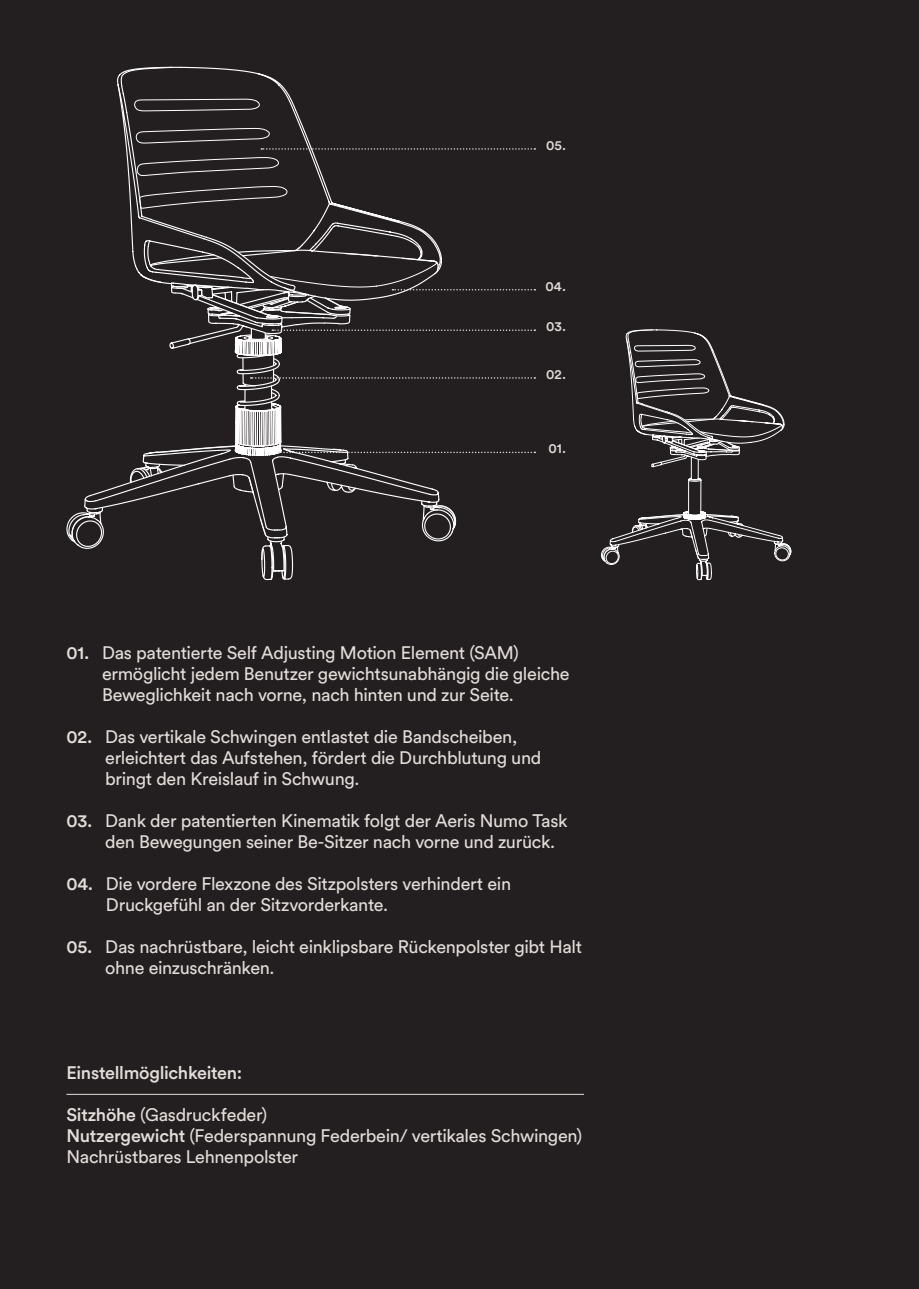
<style>
.page{position:relative;width:919px;height:1289px;background:#fff}
.page>*{position:absolute;margin:0;border:0;box-sizing:border-box;transform-origin:0 0}
.t1{font:18px/21px "Circular Pro";letter-spacing:-.02em;color:#e3ddd9}
.t2{font:500 18px "Circular Pro";letter-spacing:-.02em;color:#e3ddd9}
.t3{font:500 13.5px "Circular Pro";letter-spacing:.005em;color:#e3ddd9}
.s1{font-weight:500}
</style>
<div class="page">
<div style="left:0;top:0;width:918px;height:1288px;background:#231f20"></div>
<hr style="left:66px;top:1094px;width:518px;height:1px;background:#e3ddd9">
<svg style="left:68px;top:248px;width:375px;height:324px"></svg>
<svg style="left:117px;top:83px;width:322px;height:262px"></svg>
<svg style="left:149px;top:66px;width:283px;height:283px"></svg>
<svg style="left:134px;top:99px;width:304px;height:189px"></svg>
<svg style="left:234px;top:328px;width:301px;height:125px"></svg>
<svg style="left:392px;top:289px;width:143px;height:1px"></svg>
<svg style="left:261px;top:148px;width:274px;height:2px"></svg>
<svg style="left:601px;top:329px;width:190px;height:252px"></svg>
<p class="t3" style="left:546px;top:140px;width:21px">05.</p>
<p class="t3" style="left:545px;top:281px;width:22px">04.</p>
<p class="t3" style="left:546px;top:321px;width:21px">03.</p>
<p class="t3" style="left:546px;top:369px;width:21px">02.</p>
<p class="t3" style="left:548px;top:443px;width:19px">01.</p>
<p class="t1" style="left:102px;top:643px;width:469px;text-indent:-36px"><span class="s1">01.</span> Das patentierte Self Adjusting Motion Element (SAM) ermöglicht jedem Benutzer gewichtsunabhängig die gleiche<br>Beweglichkeit nach vorne, nach hinten und zur Seite.</p>
<p class="t1" style="left:105px;top:727px;width:438px;text-indent:-39px"><span class="s1">02.</span> Das vertikale Schwingen entlastet die Bandscheiben, erleichtert das Aufstehen, fördert die Durchblutung und bringt den Kreislauf in Schwung.</p>
<p class="t1" style="left:105px;top:811px;width:464px;text-indent:-39px"><span class="s1">03.</span> Dank der patentierten Kinematik folgt der Aeris Numo Task den Bewegungen seiner Be-Sitzer nach vorne und zurück.</p>
<p class="t1" style="left:106px;top:874px;width:406px;text-indent:-39px"><span class="s1">04.</span> Die vordere Flexzone des Sitzpolsters verhindert ein<br>Druckgefühl an der Sitzvorderkante.</p>
<p class="t1" style="left:105px;top:937px;width:478px;text-indent:-39px"><span class="s1">05.</span> Das nachrüstbare, leicht einklipsbare Rückenpolster gibt Halt ohne einzuschränken.</p>
<p class="t2" style="left:66px;top:1066px;width:177px">Einstellmöglichkeiten:</p>
<p class="t1" style="left:66px;top:1105px;width:517px"><span class="s1">Sitzhöhe</span> (Gasdruckfeder)<br><span class="s1">Nutzergewicht</span> (Federspannung Federbein/ vertikales Schwingen)<br>Nachrüstbares Lehnenpolster</p>
</div>
